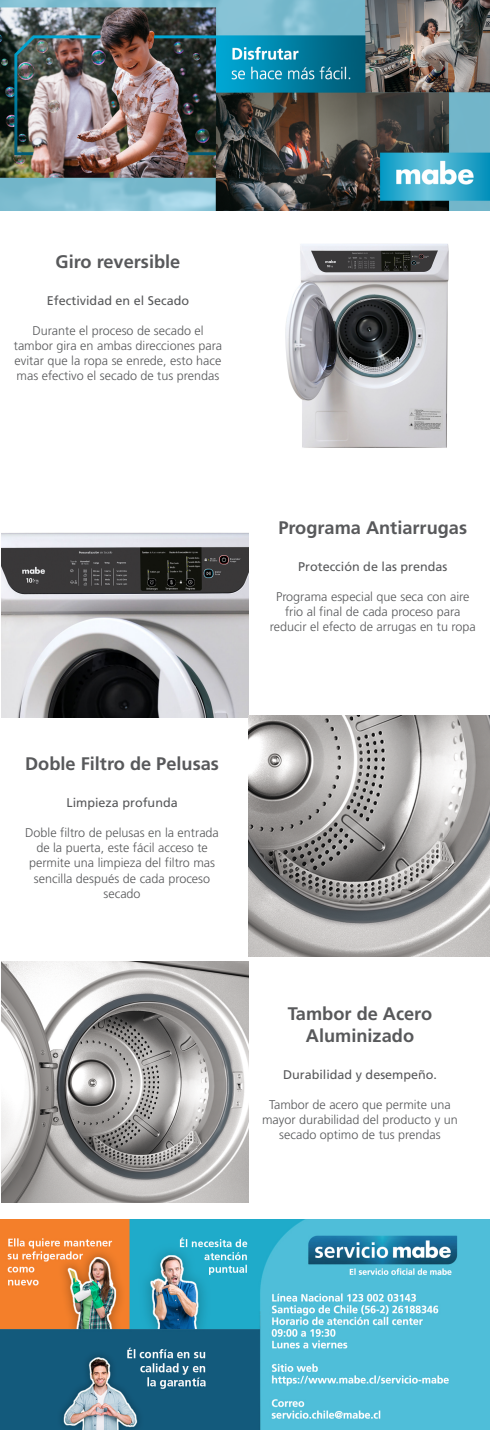
<style>
.page{position:relative;width:490px;height:1430px;background:#fff}
.page>*{position:absolute;margin:0;border:0;box-sizing:border-box;transform-origin:0 0}
.t1{font:700 18.2px/21.8px "Frutiger";color:#58595b;text-align:center}
.t2{font:300 12.6px/15.1px "Frutiger";color:#58595b;text-align:center}
.t3{font:12.6px "Frutiger";color:#58595b}
</style>
<div class="page">
<img style="left:0;top:0;width:490px;height:210px">
<img style="left:0;top:1219px;width:490px;height:210px">
<img style="left:285px;top:243px;width:164px;height:205px">
<img style="left:1px;top:532px;width:247px;height:185px">
<img style="left:248px;top:715px;width:242px;height:242px">
<img style="left:2px;top:961px;width:246px;height:241px">
<h1 class="t1" style="left:56px;top:251px;width:126px">Giro reversible</h1>
<p class="t3" style="left:47px;top:293px;width:144px">Efectividad en el Secado</p>
<p class="t2" style="left:14px;top:323px;width:210px">Durante el proceso de secado el tambor gira en ambas direcciones para evitar que la ropa se enrede, esto hace mas efectivo el secado de tus prendas</p>
<h1 class="t1" style="left:278px;top:516px;width:190px">Programa Antiarrugas</h1>
<p class="t3" style="left:298px;top:559px;width:151px">Protección de las prendas</p>
<p class="t2" style="left:270px;top:589px;width:208px">Programa especial que seca con aire frio al final de cada proceso para reducir el efecto de arrugas en tu ropa</p>
<h1 class="t1" style="left:25px;top:752px;width:195px">Doble Filtro de Pelusas</h1>
<p class="t3" style="left:66px;top:795px;width:113px">Limpieza profunda</p>
<p class="t2" style="left:25px;top:825px;width:195px">Doble filtro de pelusas en la entrada de la puerta, este fácil acceso te permite una limpieza del filtro mas sencilla después de cada proceso secado</p>
<h1 class="t1" style="left:288px;top:1002px;width:146px">Tambor de Acero<br>Aluminizado</h1>
<p class="t3" style="left:283px;top:1067px;width:156px">Durabilidad y desempeño.</p>
<p class="t2" style="left:262px;top:1097px;width:197px">Tambor de acero que permite una mayor durabilidad del producto y un secado optimo de tus prendas</p>
</div>
